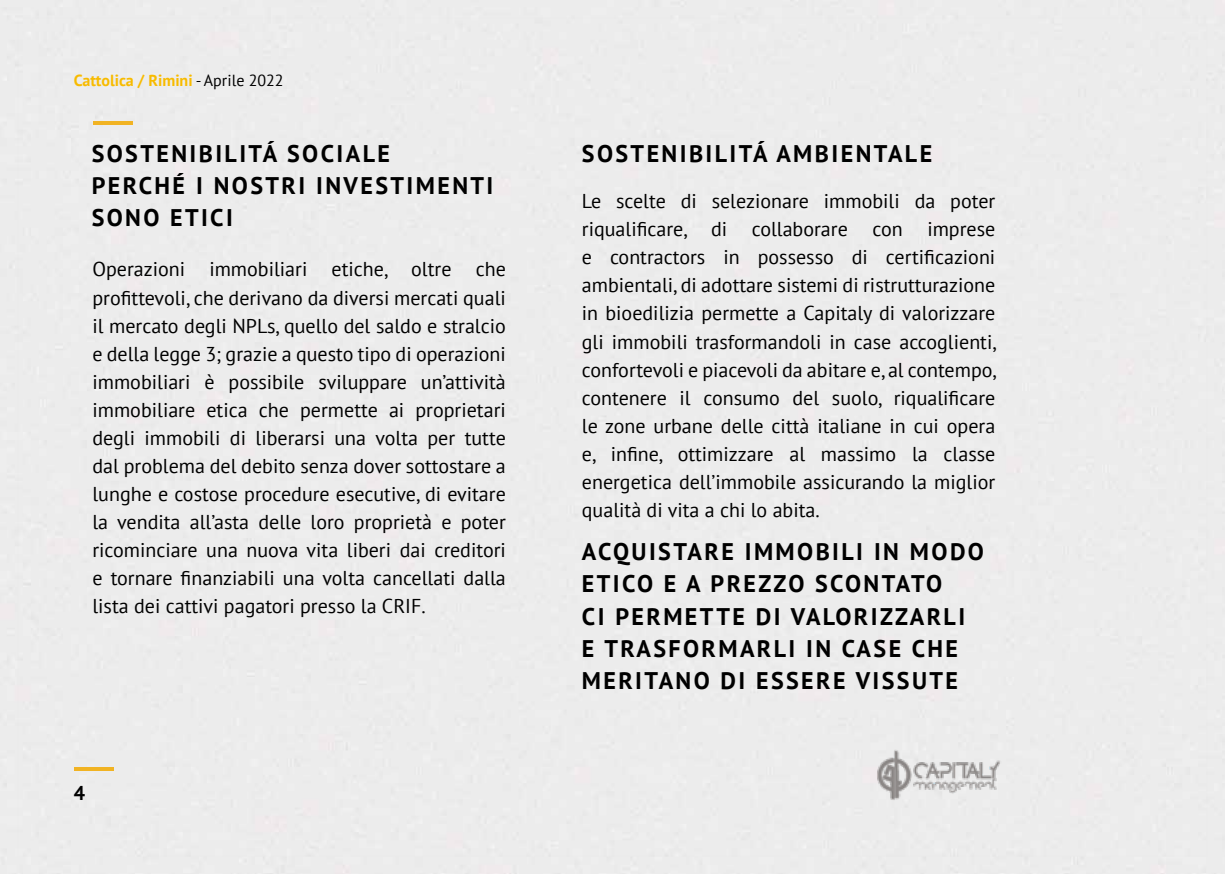
<style>
.page{position:relative;width:1225px;height:874px;background:#fff}
.page>*{position:absolute;margin:0;border:0;box-sizing:border-box;transform-origin:0 0}
.t1{font:700 24px/32px "PT Sans";letter-spacing:.1em;color:#000}
.t2{font:20px/28px "PT Sans";color:#000;text-align:justify}
.t3{font:700 20px "PT Sans";color:#000}
.t4{font:700 16px "PT Sans";color:#f8bb00}
.s1{font-weight:400;color:#000}
</style>
<div class="page">
<div style="left:0;top:0;width:1225px;height:873px;background:#ececec"></div>
<svg style="left:74px;top:766px;width:39px;height:4px"></svg>
<img style="left:873px;top:747px;width:130px;height:52px">
<hr style="left:93px;top:121px;width:40px;height:4px;background:#f1b323">
<p class="t4" style="left:74px;top:70px;width:211px">Cattolica / Rimini <span class="s1">- Aprile 2022</span></p>
<p class="t1" style="left:92px;top:137px;width:403px">SOSTENIBILITÁ SOCIALE<br>PERCHÉ I NOSTRI INVESTIMENTI<br>SONO ETICI</p>
<p class="t1" style="left:582px;top:137px;width:352px">SOSTENIBILITÁ AMBIENTALE</p>
<p class="t2" style="left:582px;top:187px;width:416px">Le scelte di selezionare immobili da poter riqualificare, di collaborare con imprese e contractors in possesso di certificazioni ambientali, di adottare sistemi di ristrutturazione in bioedilizia permette a Capitaly di valorizzare gli immobili trasformandoli in case accoglienti, confortevoli e piacevoli da abitare e, al contempo, contenere il consumo del suolo, riqualificare le zone urbane delle città italiane in cui opera e, infine, ottimizzare al massimo la classe energetica dell’immobile assicurando la miglior qualità di vita a chi lo abita.</p>
<p class="t2" style="left:92px;top:255px;width:415px">Operazioni immobiliari etiche, oltre che profittevoli, che derivano da diversi mercati quali il mercato degli NPLs, quello del saldo e stralcio e della legge 3; grazie a questo tipo di operazioni immobiliari è possibile sviluppare un’attività immobiliare etica che permette ai proprietari degli immobili di liberarsi una volta per tutte dal problema del debito senza dover sottostare a lunghe e costose procedure esecutive, di evitare la vendita all’asta delle loro proprietà e poter ricominciare una nuova vita liberi dai creditori e tornare finanziabili una volta cancellati dalla lista dei cattivi pagatori presso la CRIF.</p>
<p class="t1" style="left:582px;top:535px;width:403px">ACQUISTARE IMMOBILI IN MODO<br>ETICO E A PREZZO SCONTATO<br>CI PERMETTE DI VALORIZZARLI<br>E TRASFORMARLI IN CASE CHE<br>MERITANO DI ESSERE VISSUTE</p>
<p class="t3" style="left:74px;top:779px;width:13px">4</p>
</div>
